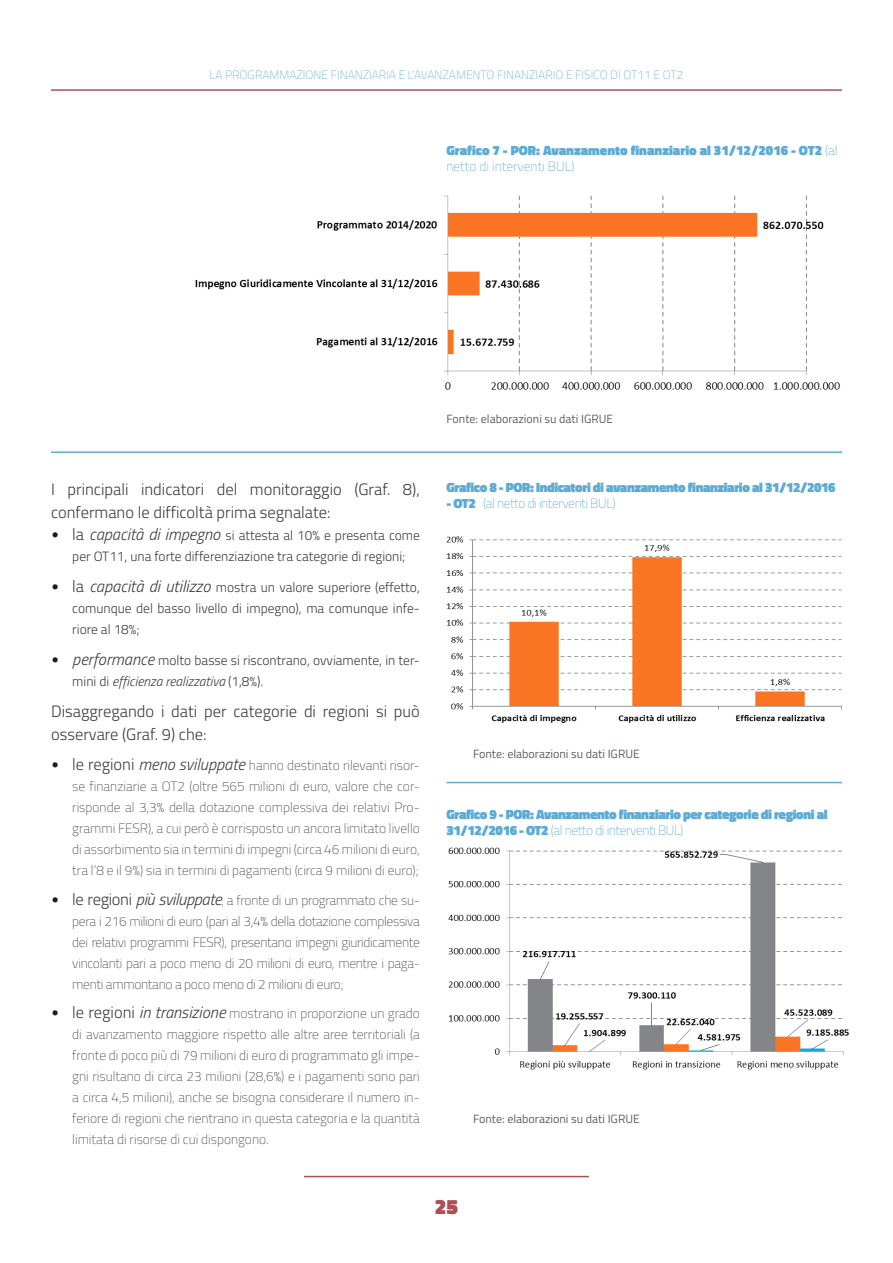
<style>
.page{position:relative;width:893px;height:1263px;background:#fff}
.page>*{position:absolute;margin:0;border:0;box-sizing:border-box;transform-origin:0 0}
.t1{font:900 21px "Titillium";color:#ad4f57}
.t2{font:300 16.5px/22.5px "Titillium";color:#3d3d3c}
.t3{font:100 13.5px/21px "Titillium";color:#3d3d3c;text-align:justify}
.t4{font:300 13.5px/21px "Titillium";color:#3d3d3c;text-align:center}
.t5{font:900 13.5px/16.2px "Titillium";letter-spacing:-.03em;color:#5cabd4}
.t6{font:900 13.5px/16.2px "Titillium";color:#5cabd4}
.t7{font:100 13.5px "Titillium";letter-spacing:-.03em;color:#5cabd4}
.t8{font:12px "Titillium";color:#5c6063}
.t9{font:100 12px "Titillium";color:#5cabd4}
.s1{font-weight:100}
.s2{font-family:"Calibri";font-weight:400;font-size:16.5px;color:#1d1d1b}
.s3{font-size:16.5px}
.s4{font-style:italic;font-size:16.5px}
.s5{font-style:italic}
.s6{font-weight:300;font-size:16.5px}
.s7{font-weight:300;font-style:italic;font-size:16.5px}
.s8{font-size:12px}
.s9{font-weight:900}
</style>
<div class="page">
<hr style="left:446px;top:782px;width:396px;height:1px;background:#5cabd4">
<hr style="left:51px;top:451px;width:791px;height:2px;background:#5cabd4">
<img style="left:195px;top:195px;width:645px;height:195px">
<img style="left:446px;top:536px;width:396px;height:187px">
<img style="left:448px;top:847px;width:401px;height:223px">
<hr style="left:51px;top:89px;width:791px;height:2px;background:#ad5056">
<hr style="left:304px;top:1176px;width:285px;height:1px;background:#ad5056">
<p class="t9" style="left:210px;top:66px;width:475px">LA PROGRAMMAZIONE FINANZIARIA E L’AVANZAMENTO FINANZIARIO E FISICO DI OT11 E OT2</p>
<p class="t6" style="left:446px;top:142px;width:393px">Grafico 7 - POR: Avanzamento finanziario al 31/12/2016 - OT2 <span class="s1">(al netto di interventi BUL)</span></p>
<p class="t8" style="left:446px;top:410px;width:168px">Fonte: elaborazioni su dati IGRUE</p>
<p class="t2" style="left:51px;top:477px;width:370px">I principali indicatori del monitoraggio (Graf. 8), confermano le difficoltà prima segnalate:</p>
<p class="t4" style="left:51px;top:524px;width:370px"><span class="s2">•</span> <span class="s3">la</span> <span class="s4">capacità di impegno</span> si attesta al 10% e presenta come per OT11, una forte differenziazione tra categorie di regioni;</p>
<p class="t4" style="left:72px;top:576px;width:349px;text-align:justify;text-indent:-21px"><span class="s2">•</span> <span class="s3">la</span> <span class="s4">capacità di utilizzo</span> mostra un valore superiore (effetto, comunque del basso livello di impegno), ma comunque infe&shy;riore al 18%;</p>
<p class="t4" style="left:72px;top:649px;width:349px;text-align:left;text-indent:-21px"><span class="s2">•</span> <span class="s4">performance</span> molto basse si riscontrano, ovviamente, in ter&shy;mini di <span class="s5">efficienza realizzativa</span> (1,8%).</p>
<p class="t2" style="left:51px;top:700px;width:370px">Disaggregando i dati per categorie di regioni si può osservare (Graf. 9) che:</p>
<p class="t3" style="left:72px;top:754px;width:349px;text-indent:-21px"><span class="s2">•</span> <span class="s6">le regioni</span> <span class="s7">meno sviluppate</span> hanno destinato rilevanti risor&shy;se finanziarie a OT2 (oltre 565 milioni di euro, valore che cor&shy;risponde al 3,3% della dotazione complessiva dei relativi Pro&shy;grammi FESR), a cui però è corrisposto un ancora limitato livello di assorbimento sia in termini di impegni (circa 46 milioni di euro, tra l’8 e il 9%) sia in termini di pagamenti (circa 9 milioni di euro);</p>
<p class="t3" style="left:72px;top:889px;width:349px;text-indent:-21px"><span class="s2">•</span> <span class="s6">le regioni</span> <span class="s7">più sviluppate</span><span class="s8">,</span> a fronte di un programmato che su&shy;pera i 216 milioni di euro (pari al 3,4% della dotazione complessiva dei relativi programmi FESR), presentano impegni giuridicamente vincolanti pari a poco meno di 20 milioni di euro, mentre i paga&shy;menti ammontano a poco meno di 2 milioni di euro;</p>
<p class="t3" style="left:72px;top:1002px;width:349px;text-indent:-21px"><span class="s2">•</span> <span class="s6">le regioni</span> <span class="s7">in transizione</span> mostrano in proporzione un grado di avanzamento maggiore rispetto alle altre aree territoriali (a fronte di poco più di 79 milioni di euro di programmato gli impe&shy;gni risultano di circa 23 milioni (28,6%) e i pagamenti sono pari a circa 4,5 milioni), anche se bisogna considerare il numero in&shy;feriore di regioni che rientrano in questa categoria e la quantità limitata di risorse di cui dispongono.</p>
<p class="t5" style="left:446px;top:479px;width:391px">Grafico 8 - POR: Indicatori di avanzamento finanziario al 31/12/2016</p>
<p class="t7" style="left:446px;top:494px;width:171px"><span class="s9">- OT2</span> (al netto di interventi BUL)</p>
<p class="t8" style="left:473px;top:744px;width:168px">Fonte: elaborazioni su dati IGRUE</p>
<p class="t5" style="left:446px;top:806px;width:383px">Grafico 9 - POR: Avanzamento finanziario per categorie di regioni al<br>31/12/2016 - OT2 <span class="s1">(al netto di interventi BUL)</span></p>
<p class="t8" style="left:473px;top:1110px;width:168px">Fonte: elaborazioni su dati IGRUE</p>
<h1 class="t1" style="left:435px;top:1191px;width:25px">25</h1>
</div>
